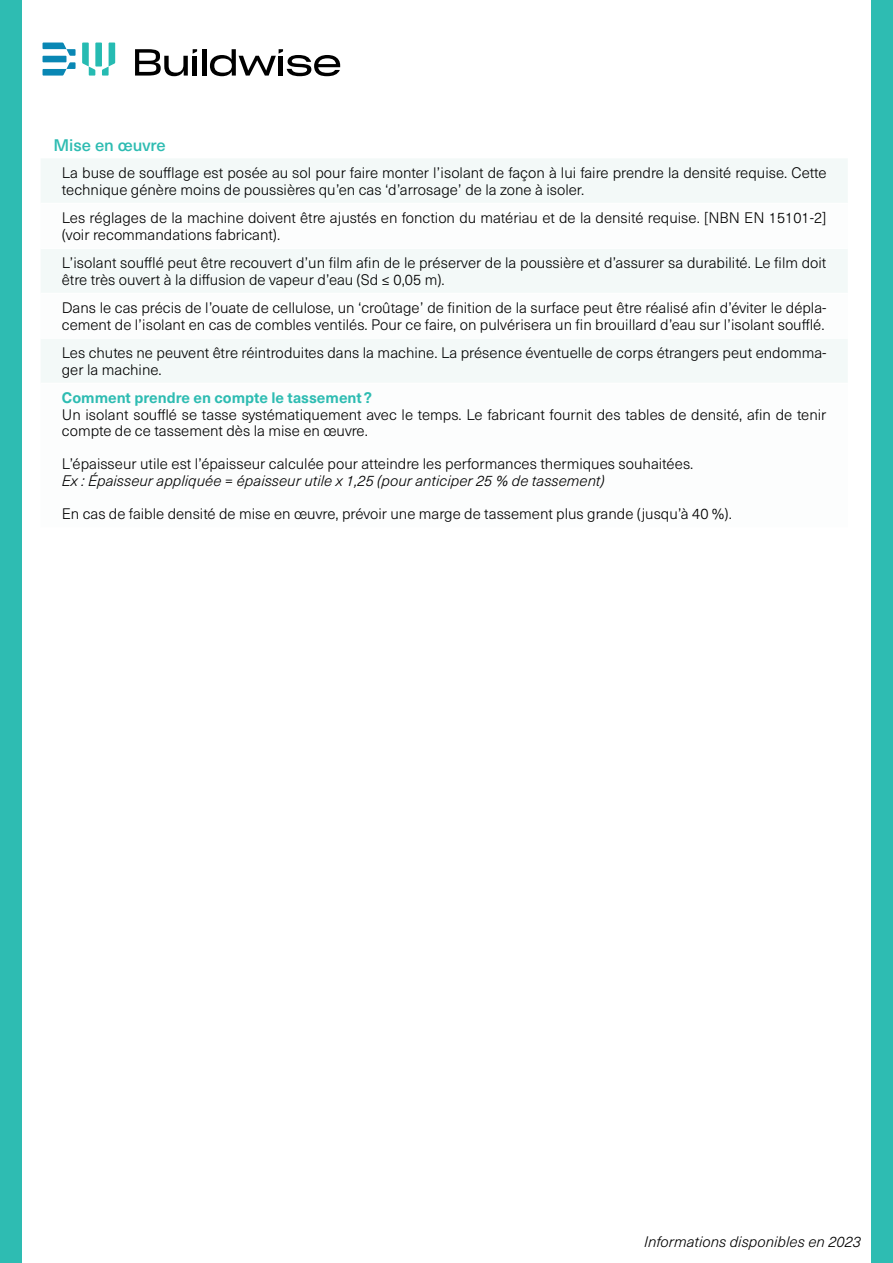
<style>
.page{position:relative;width:893px;height:1263px;background:#fff}
.page>*{position:absolute;margin:0;border:0;box-sizing:border-box;transform-origin:0 0}
.Subtitle{font:500 16.5px "Neue Haas Unica W1 G";color:#2ebcb2}
.Default{font:300 15px/16.5px "Neue Haas Unica W1 G";color:#000}
.Default-2{font:italic 300 15px "Neue Haas Unica W1 G";color:#000}
.Default-3{font:700 15px "Neue Haas Unica W1 G";color:#2ebcb2}
</style>
<div class="page">
<div style="left:0;top:0;width:21px;height:1263px;background:#2ebcb2"></div>
<svg style="left:135px;top:49px;width:62px;height:27px"></svg>
<hr style="left:193px;top:56px;width:4px;height:20px;background:#000">
<hr style="left:202px;top:49px;width:4px;height:27px;background:#000">
<svg style="left:210px;top:49px;width:130px;height:27px"></svg>
<svg style="left:43px;top:62px;width:33px;height:14px"></svg>
<svg style="left:43px;top:43px;width:33px;height:13px"></svg>
<div style="left:43px;top:56px;width:23px;height:6px;background:#0987b4"></div>
<svg style="left:82px;top:43px;width:13px;height:33px"></svg>
<svg style="left:102px;top:43px;width:13px;height:33px"></svg>
<div style="left:95px;top:43px;width:7px;height:24px;background:#26bbb2"></div>
<div style="left:872px;top:0;width:21px;height:1263px;background:#2ebcb2"></div>
<div style="left:41px;top:159px;width:806px;height:43px;background:#f3f9f8"></div>
<svg style="left:41px;top:249px;width:806px;height:133px;fill:#f3f9f8"></svg>
<hr style="left:41px;top:293px;width:807px;height:1px;background:#fff">
<hr style="left:41px;top:338px;width:807px;height:1px;background:#fff">
<p class="Subtitle" style="left:53px;top:133px;width:114px">Mise en œuvre</p>
<p class="Default" style="left:62px;top:164px;width:766px">La buse de soufflage est posée au sol pour faire monter l’isolant de façon à lui faire prendre la densité requise. Cette technique génère moins de poussières qu’en cas ‘d’arrosage’ de la zone à isoler.</p>
<p class="Default" style="left:62px;top:209px;width:766px">Les réglages de la machine doivent être ajustés en fonction du matériau et de la densité requise. [NBN EN 15101-2] (voir recommandations fabricant).</p>
<p class="Default" style="left:62px;top:254px;width:766px">L’isolant soufflé peut être recouvert d’un film afin de le préserver de la poussière et d’assurer sa durabilité. Le film doit être très ouvert à la diffusion de vapeur d’eau (Sd ≤ 0,05 m).</p>
<p class="Default" style="left:62px;top:299px;width:766px">Dans le cas précis de l’ouate de cellulose, un ‘croûtage’ de finition de la surface peut être réalisé afin d’éviter le dépla&shy;cement de l’isolant en cas de combles ventilés. Pour ce faire, on pulvérisera un fin brouillard d’eau sur l’isolant soufflé.</p>
<p class="Default" style="left:62px;top:344px;width:766px">Les chutes ne peuvent être réintroduites dans la machine. La présence éventuelle de corps étrangers peut endomma&shy;ger la machine.</p>
<p class="Default-3" style="left:62px;top:386px;width:312px">Comment prendre en compte le tassement?</p>
<p class="Default" style="left:62px;top:405px;width:766px">Un isolant soufflé se tasse systématiquement avec le temps. Le fabricant fournit des tables de densité, afin de tenir compte de ce tassement dès la mise en œuvre.</p>
<p class="Default" style="left:62px;top:455px;width:633px">L’épaisseur utile est l’épaisseur calculée pour atteindre les performances thermiques souhaitées.</p>
<p class="Default-2" style="left:62px;top:469px;width:544px">Ex : Épaisseur appliquée = épaisseur utile x 1,25 (pour anticiper 25 % de tassement)</p>
<p class="Default" style="left:62px;top:504px;width:671px">En cas de faible densité de mise en œuvre, prévoir une marge de tassement plus grande (jusqu’à 40 %).</p>
<p class="Default-2" style="left:644px;top:1230px;width:218px">Informations disponibles en 2023</p>
</div>
